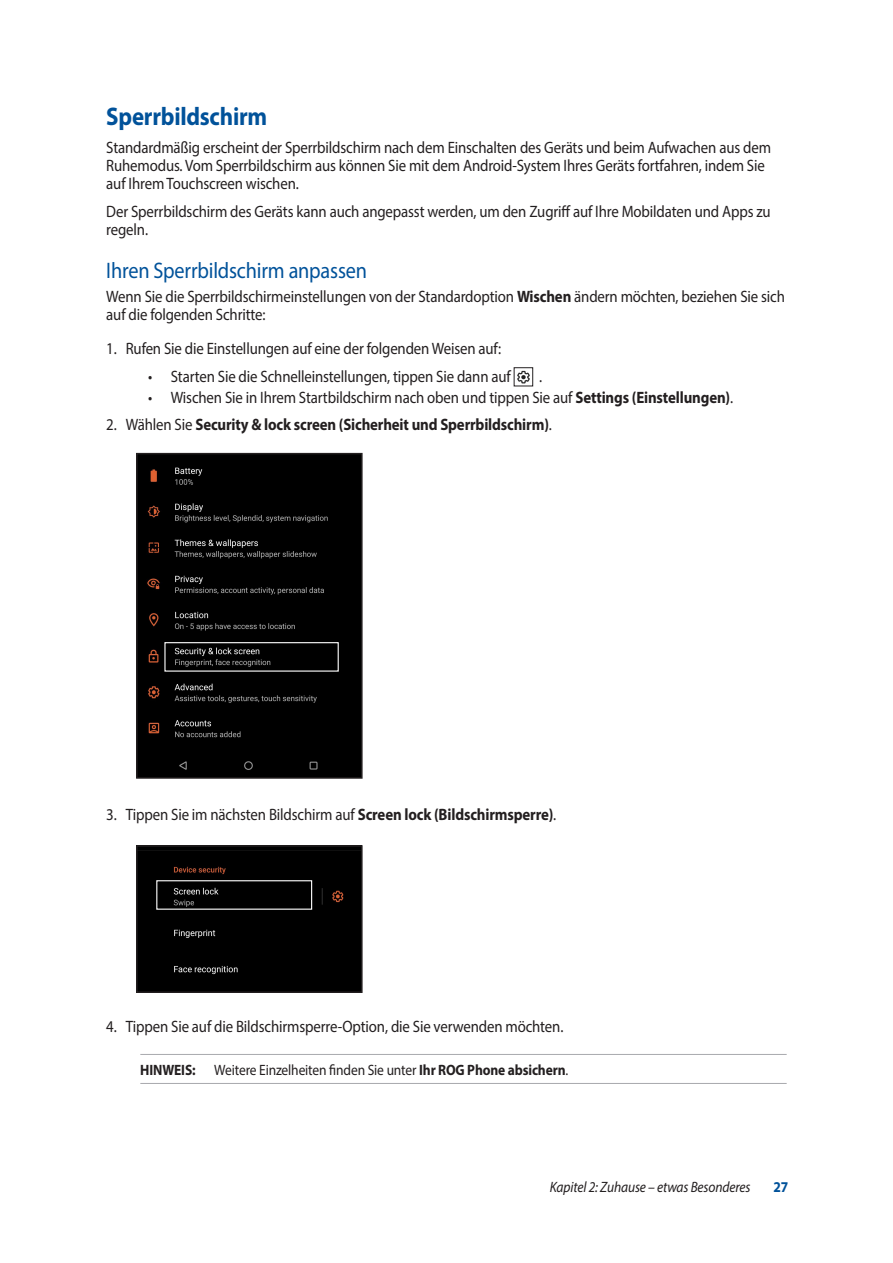
<style>
.page{position:relative;width:893px;height:1263px;background:#fff}
.page>*{position:absolute;margin:0;border:0;box-sizing:border-box;transform-origin:0 0}
.t1{font:700 25.5px "Myriad Pro";letter-spacing:-.01em;color:#01529a;scale:.9 1}
.t2{font:22.5px "Myriad Pro";letter-spacing:-.01em;color:#01529a;scale:.9 1}
.t3{font:16.5px/18px "Myriad Pro";letter-spacing:-.01em;color:#231f20;scale:.9 1}
.t4{font:700 16.5px "Myriad Pro";letter-spacing:-.01em;color:#231f20;scale:.9 1}
.t5{font:15px "Myriad Pro";letter-spacing:-.01em;color:#231f20;scale:.9 1}
.t6{font:italic 15px "Myriad Pro";letter-spacing:-.01em;color:#231f20;scale:.9 1}
.t7{font:700 15px "Myriad Pro";color:#01529a;scale:.9 1}
.s1{font-weight:700}
.s2{font-weight:400}
</style>
<div class="page">
<img style="left:517px;top:370px;width:13px;height:14px">
<div style="left:514px;top:367px;width:19px;height:19px;border:1px solid #231f20"></div>
<hr style="left:140px;top:1054px;width:647px;height:1px;background:#a8a9ad">
<hr style="left:140px;top:1083px;width:647px;height:1px;background:#a8a9ad">
<img style="left:139px;top:456px;width:221px;height:320px">
<div style="left:136px;top:453px;width:227px;height:326px;border:2px solid #231f20"></div>
<div style="left:164px;top:642px;width:175px;height:30px;border:1px solid #fff"></div>
<div style="left:139px;top:848px;width:221px;height:142px;background:#000"></div>
<div style="left:136px;top:845px;width:227px;height:148px;border:2px solid #231f20"></div>
<div style="left:156px;top:880px;width:156px;height:30px;border:1px solid #fff"></div>
<h1 class="t1" style="left:106px;top:100px;width:180px">Sperrbildschirm</h1>
<p class="t3" style="left:106px;top:138px;width:740px">Standardmäßig erscheint der Sperrbildschirm nach dem Einschalten des Geräts und beim Aufwachen aus dem<br>Ruhemodus. Vom Sperrbildschirm aus können Sie mit dem Android-System Ihres Geräts fortfahren, indem Sie auf Ihrem Touchscreen wischen.</p>
<p class="t3" style="left:106px;top:202px;width:740px">Der Sperrbildschirm des Geräts kann auch angepasst werden, um den Zugriff auf Ihre Mobildaten und Apps zu regeln.</p>
<h2 class="t2" style="left:106px;top:256px;width:291px">Ihren Sperrbildschirm anpassen</h2>
<p class="t3" style="left:106px;top:287px;width:756px">Wenn Sie die Sperrbildschirmeinstellungen von der Standardoption <span class="s1">Wischen</span> ändern möchten, beziehen Sie sich auf die folgenden Schritte:</p>
<p class="t3" style="left:106px;top:339px;width:440px">1. Rufen Sie die Einstellungen auf eine der folgenden Weisen auf:</p>
<p class="t3" style="left:148px;top:367px;width:404px">• Starten Sie die Schnelleinstellungen, tippen Sie dann auf</p>
<p class="t3" style="left:539px;top:367px;width:5px">.</p>
<p class="t3" style="left:148px;top:388px;width:651px">• Wischen Sie in Ihrem Startbildschirm nach oben und tippen Sie auf <span class="s1">Settings (Einstellungen)</span>.</p>
<p class="t4" style="left:106px;top:414px;width:497px"><span class="s2">2. Wählen Sie</span> Security &amp; lock screen (Sicherheit und Sperrbildschirm)<span class="s2">.</span></p>
<p class="t3" style="left:106px;top:805px;width:502px">3. Tippen Sie im nächsten Bildschirm auf <span class="s1">Screen lock (Bildschirmsperre)</span>.</p>
<p class="t3" style="left:106px;top:1017px;width:509px">4. Tippen Sie auf die Bildschirmsperre-Option, die Sie verwenden möchten.</p>
<p class="t5" style="left:140px;top:1061px;width:477px"><span class="s1">HINWEIS:</span> Weitere Einzelheiten finden Sie unter <span class="s1">Ihr ROG Phone absichern</span>.</p>
<p class="t6" style="left:550px;top:1178px;width:225px">Kapitel 2: Zuhause – etwas Besonderes</p>
<p class="t7" style="left:774px;top:1177px;width:18px">27</p>
</div>
